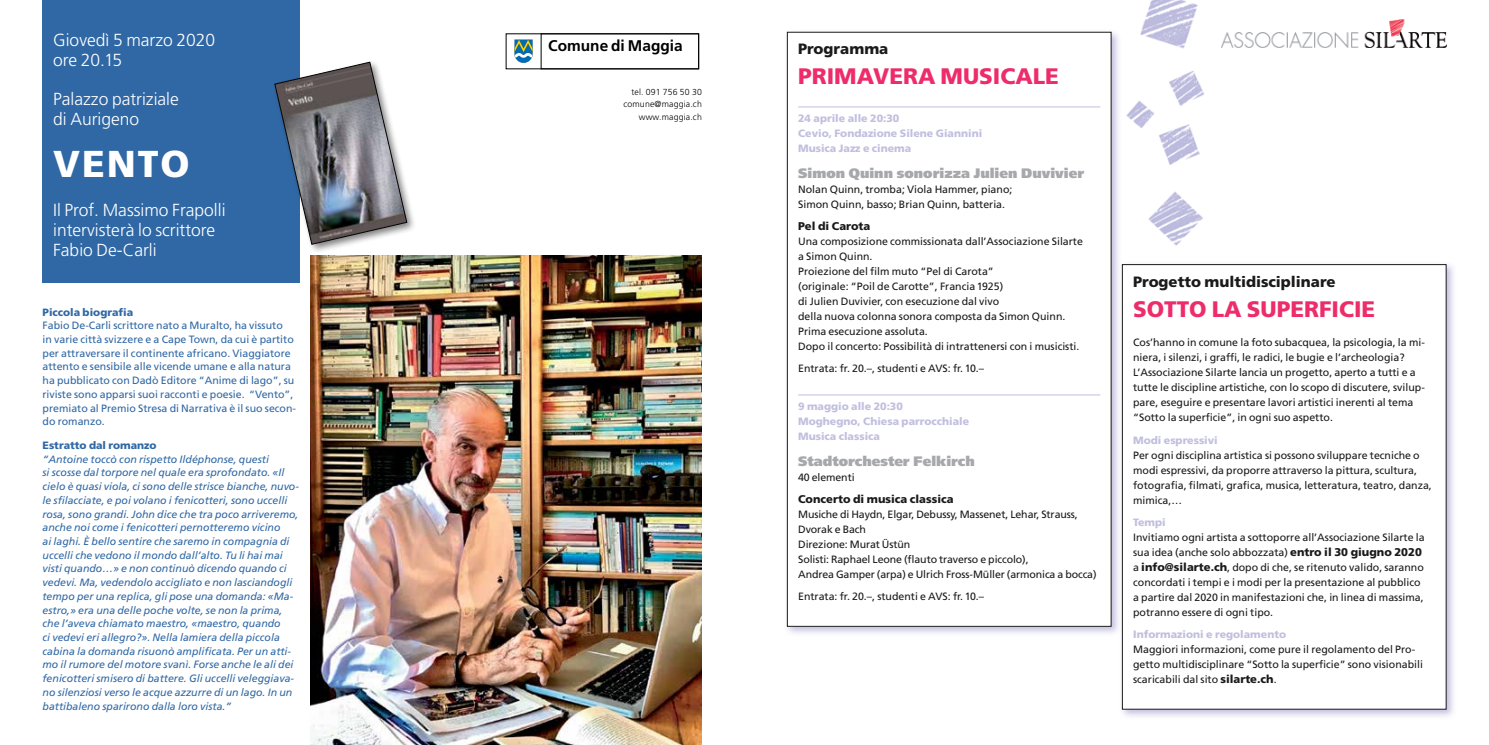
<style>
.page{position:relative;width:1489px;height:745px;background:#fff}
.page>*{position:absolute;margin:0;border:0;box-sizing:border-box;transform-origin:0 0}
.t1{font:900 37.38px "Frutiger";letter-spacing:.05em;color:#fff}
.t2{font:900 22.38px "Frutiger LT Std";color:#ed145b}
.t3{font:300 17.38px/19.9px "Frutiger";color:#fff}
.t4{font:700 15.38px "Frutiger LT Std";color:#000}
.t5{font:900 15px "Frutiger LT Std";color:#000}
.t6{font:900 13.75px "Frutiger LT Std";color:#9d9fa2}
.t7{font:900 11.25px "Frutiger LT Std";color:#000}
.t8{font:10.62px/15px "Frutiger LT Std";color:#000}
.t9{font:italic 10.62px/13.8px "Frutiger LT Std";color:#3068a5}
.t10{font:10.62px/13.8px "Frutiger LT Std";color:#3068a5}
.t11{font:900 10.62px/15px "Frutiger LT Std";color:#bbb8dc}
.t12{font:900 10.62px "Frutiger";color:#3068a5}
.t13{font:300 8.75px/12.5px "Frutiger LT Std";letter-spacing:.02em;color:#000;text-align:right}
.s1{font-weight:900;font-size:11.25px}
</style>
<div class="page">
<img style="left:1126px;top:0;width:78px;height:246px">
<svg style="left:514px;top:39px;width:18px;height:24px"></svg>
<div style="left:540px;top:33px;width:159px;height:36px;border:1px solid #000"></div>
<img style="left:310px;top:255px;width:392px;height:489px">
<div style="left:43px;top:0;width:257px;height:282px;background:#3068a5"></div>
<svg style="left:786px;top:31px;width:333px;height:603px;background:#cccbd9"></svg>
<div style="left:787px;top:32px;width:324px;height:594px;background:#fff"></div>
<hr style="left:798px;top:106px;width:302px;height:1px;background:#bbb8dc">
<hr style="left:798px;top:394px;width:302px;height:1px;background:#bbb8dc">
<svg style="left:1118px;top:261px;width:336px;height:456px"></svg>
<div style="left:1122px;top:264px;width:323px;height:444px;background:#fff"></div>
<div style="left:1122px;top:264px;width:324px;height:445px;border:1px solid #000"></div>
<div style="left:272px;top:59px;width:144px;height:195px;background:#000;opacity:.5"></div>
<svg style="left:275px;top:62px;width:132px;height:182px"></svg>
<img style="left:1221px;top:19px;width:225px;height:28px">
<h3 class="t3" style="left:53px;top:30px;width:164px">Giovedì 5 marzo 2020 ore 20.15</h3>
<h3 class="t3" style="left:53px;top:89px;width:127px">Palazzo patriziale di Aurigeno</h3>
<h1 class="t1" style="left:53px;top:141px;width:138px">VENTO</h1>
<h3 class="t3" style="left:53px;top:200px;width:174px">Il Prof. Massimo Frapolli intervisterà lo scrittore<br>Fabio De-Carli</h3>
<p class="t12" style="left:43px;top:305px;width:92px">Piccola biografia</p>
<p class="t10" style="left:43px;top:318px;width:255px">Fabio De-Carli scrittore nato a Muralto, ha vissuto<br>in varie città svizzere e a Cape Town, da cui è partito per attraversare il continente africano. Viaggiatore attento e sensibile alle vicende umane e alla natura ha pubblicato con Dadò Editore “Anime di lago”, su riviste sono apparsi suoi racconti e poesie. “Vento”, premiato al Premio Stresa di Narrativa è il suo secon&shy;do romanzo.</p>
<p class="t12" style="left:43px;top:438px;width:116px">Estratto dal romanzo</p>
<p class="t9" style="left:43px;top:452px;width:258px">“Antoine toccò con rispetto Ildéphonse, questi<br>si scosse dal torpore nel quale era sprofondato. «Il cielo è quasi viola, ci sono delle strisce bianche, nuvo&shy;le sfilacciate, e poi volano i fenicotteri, sono uccelli rosa, sono grandi. John dice che tra poco arriveremo, anche noi come i fenicotteri pernotteremo vicino<br>ai laghi. È bello sentire che saremo in compagnia di uccelli che vedono il mondo dall’alto. Tu li hai mai visti quando…» e non continuò dicendo quando ci vedevi. Ma, vedendolo accigliato e non lasciandogli tempo per una replica, gli pose una domanda: «Ma&shy;estro,» era una delle poche volte, se non la prima, che l’aveva chiamato maestro, «maestro, quando<br>ci vedevi eri allegro?». Nella lamiera della piccola cabina la domanda risuonò amplificata. Per un atti&shy;mo il rumore del motore svanì. Forse anche le ali dei fenicotteri smisero di battere. Gli uccelli veleggiava&shy;no silenziosi verso le acque azzurre di un lago. In un battibaleno sparirono dalla loro vista.”</p>
<h3 class="t4" style="left:548px;top:37px;width:136px">Comune di Maggia</h3>
<p class="t13" style="left:623px;top:86px;width:80px">tel. 091 756 50 30 comune@maggia.ch www.maggia.ch</p>
<h3 class="t5" style="left:798px;top:40px;width:92px">Programma</h3>
<h2 class="t2" style="left:798px;top:63px;width:262px">PRIMAVERA MUSICALE</h2>
<p class="t11" style="left:798px;top:110px;width:186px">24 aprile alle 20:30<br>Cevio, Fondazione Silene Giannini<br>Musica Jazz e cinema</p>
<p class="t6" style="left:798px;top:164px;width:287px">Simon Quinn sonorizza Julien Duvivier</p>
<p class="t8" style="left:798px;top:181px;width:216px">Nolan Quinn, tromba; Viola Hammer, piano;<br>Simon Quinn, basso; Brian Quinn, batteria.</p>
<p class="t7" style="left:798px;top:219px;width:74px">Pel di Carota</p>
<p class="t8" style="left:798px;top:234px;width:286px">Una composizione commissionata dall’Associazione Silarte a Simon Quinn.<br>Proiezione del film muto “Pel di Carota”<br>(originale: “Poil de Carotte”, Francia 1925)<br>di Julien Duvivier, con esecuzione dal vivo<br>della nuova colonna sonora composta da Simon Quinn.<br>Prima esecuzione assoluta.<br>Dopo il concerto: Possibilità di intrattenersi con i musicisti.</p>
<p class="t8" style="left:798px;top:361px;width:187px">Entrata: fr. 20.–, studenti e AVS: fr. 10.–</p>
<p class="t11" style="left:798px;top:398px;width:172px">9 maggio alle 20:30<br>Moghegno, Chiesa parrocchiale<br>Musica classica</p>
<p class="t6" style="left:798px;top:452px;width:178px">Stadtorchester Felkirch</p>
<p class="t8" style="left:798px;top:469px;width:58px">40 elementi</p>
<p class="t7" style="left:798px;top:492px;width:157px">Concerto di musica classica</p>
<p class="t8" style="left:798px;top:506px;width:300px">Musiche di Haydn, Elgar, Debussy, Massenet, Lehar, Strauss, Dvorak e Bach<br>Direzione: Murat Üstün<br>Solisti: Raphael Leone (flauto traverso e piccolo),<br>Andrea Gamper (arpa) e Ulrich Fross-Müller (armonica a bocca)</p>
<p class="t8" style="left:798px;top:589px;width:187px">Entrata: fr. 20.–, studenti e AVS: fr. 10.–</p>
<h3 class="t5" style="left:1133px;top:272px;width:204px">Progetto multidisciplinare</h3>
<h2 class="t2" style="left:1133px;top:295px;width:244px">SOTTO LA SUPERFICIE</h2>
<p class="t8" style="left:1133px;top:335px;width:293px">Cos’hanno in comune la foto subacquea, la psicologia, la mi&shy;niera, i silenzi, i graffi, le radici, le bugie e l’archeologia?<br>L’Associazione Silarte lancia un progetto, aperto a tutti e a tutte le discipline artistiche, con lo scopo di discutere, svilup&shy;pare, eseguire e presentare lavori artistici inerenti al tema “Sotto la superficie”, in ogni suo aspetto.</p>
<p class="t11" style="left:1133px;top:432px;width:86px">Modi espressivi</p>
<p class="t8" style="left:1133px;top:447px;width:300px">Per ogni disciplina artistica si possono sviluppare tecniche o modi espressivi, da proporre attraverso la pittura, scultura, fotografia, filmati, grafica, musica, letteratura, teatro, danza, mimica,…</p>
<p class="t11" style="left:1133px;top:514px;width:34px">Tempi</p>
<p class="t8" style="left:1133px;top:529px;width:293px">Invitiamo ogni artista a sottoporre all’Associazione Silarte la sua idea (anche solo abbozzata) <span class="s1">entro il 30 giugno 2020 </span>a <span class="s1">info@silarte.ch</span>, dopo di che, se ritenuto valido, saranno concordati i tempi e i modi per la presentazione al pubblico a partire dal 2020 in manifestazioni che, in linea di massima, potranno essere di ogni tipo.</p>
<p class="t11" style="left:1133px;top:626px;width:154px">Informazioni e regolamento</p>
<p class="t8" style="left:1133px;top:641px;width:291px">Maggiori informazioni, come pure il regolamento del Pro&shy;getto multidisciplinare “Sotto la superficie” sono visionabili scaricabili dal sito <span class="s1">silarte.ch</span>.</p>
</div>
